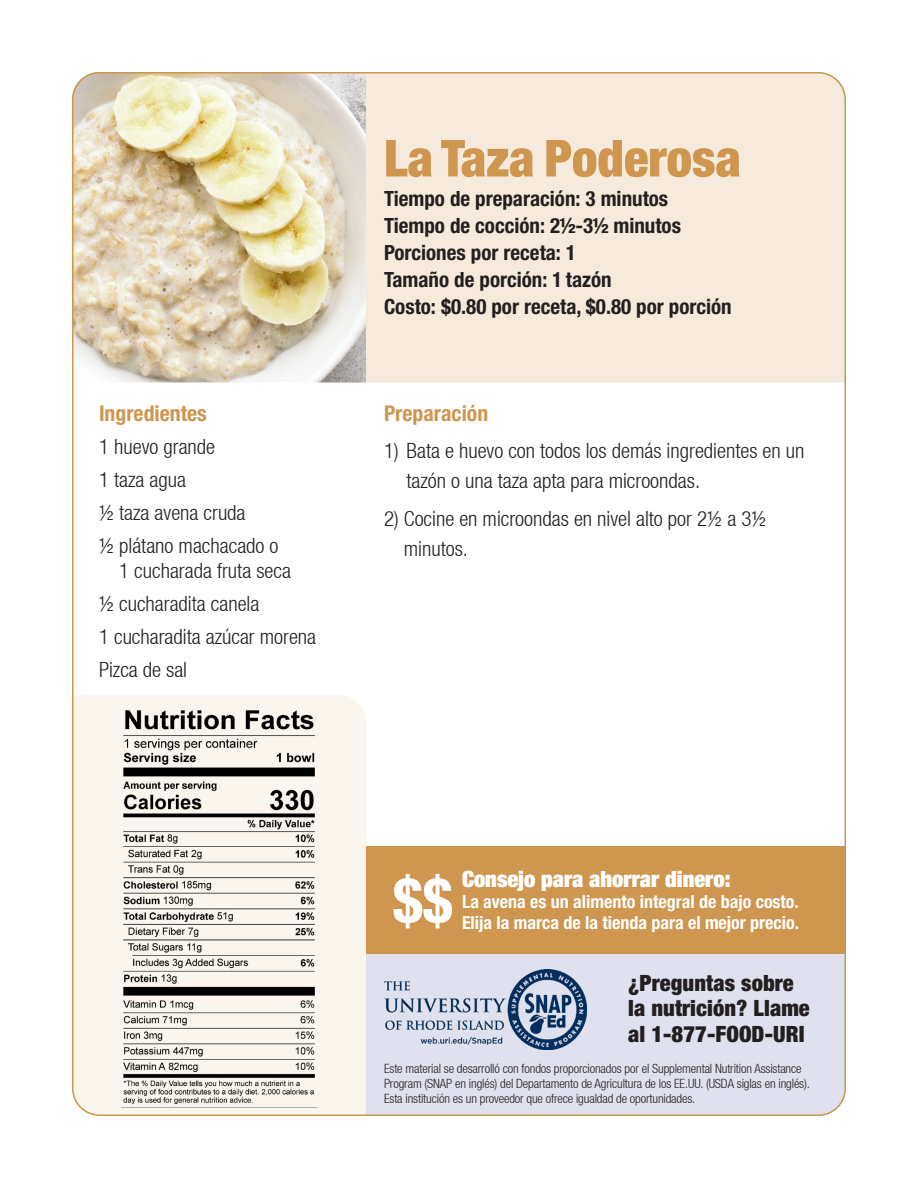
<style>
.page{position:relative;width:918px;height:1188px;background:#fff}
.page>*{position:absolute;margin:0;border:0;box-sizing:border-box;transform-origin:0 0}
.t1{font:700 condensed 62.1px "Helvetica Neue LT Pro";color:#fff}
.Recipe_Title{font:900 condensed 51px "Helvetica Neue LT Pro";color:#cf964f}
.t2{font:900 condensed 22.5px/25.5px "Helvetica Neue LT Pro";letter-spacing:.005em;color:#231f20}
.t3{font:900 condensed 22.5px "Helvetica Neue LT Pro";color:#fff}
.t4{font:700 condensed 21.75px "Helvetica Neue LT Pro";color:#cf964f}
.Recipe_details{font:700 condensed 21px "Helvetica Neue LT Pro";color:#231f20}
.Ingredients_list{font:300 condensed 21px/25.5px "Helvetica Neue LT";color:#231f20}
.Directions_lists{font:300 condensed 21px/30px "Helvetica Neue LT";color:#231f20}
.t5{font:700 condensed 18px "Helvetica Neue LT Pro";color:#fff}
.t6{font:300 condensed 12.75px/15px "Helvetica Neue LT";letter-spacing:-.01em;color:#231f20}
</style>
<div class="page">
<div style="left:72px;top:695px;width:294px;height:421px;background:#faf5ed"></div>
<div style="left:366px;top:954px;width:480px;height:162px;background:#e0e1ee"></div>
<img style="left:384px;top:969px;width:203px;height:80px">
<div style="left:366px;top:72px;width:480px;height:310px;background:#f5eadc"></div>
<img style="left:72px;top:72px;width:294px;height:310px">
<div style="left:366px;top:846px;width:480px;height:108px;background:#cf964f"></div>
<img style="left:122px;top:708px;width:194px;height:400px">
<p class="t4" style="left:99px;top:400px;width:109px">Ingredientes</p>
<p class="Ingredients_list" style="left:99px;top:433px;width:118px">1 huevo grande</p>
<p class="Ingredients_list" style="left:99px;top:466px;width:89px">1 taza agua</p>
<p class="Ingredients_list" style="left:99px;top:499px;width:148px">½ taza avena cruda</p>
<p class="Ingredients_list" style="left:119px;top:532px;width:173px;text-indent:-20px">½ plátano machacado o<br>1 cucharada fruta seca</p>
<p class="Ingredients_list" style="left:99px;top:591px;width:162px">½ cucharadita canela</p>
<p class="Ingredients_list" style="left:99px;top:624px;width:219px">1 cucharadita azúcar morena</p>
<p class="Ingredients_list" style="left:99px;top:657px;width:90px">Pizca de sal</p>
<p class="Recipe_Title" style="left:384px;top:127px;width:359px">La Taza Poderosa</p>
<p class="Recipe_details" style="left:384px;top:187px;width:286px">Tiempo de preparación: 3 minutos</p>
<p class="Recipe_details" style="left:384px;top:214px;width:299px">Tiempo de cocción: 2½-3½ minutos</p>
<p class="Recipe_details" style="left:384px;top:241px;width:192px">Porciones por receta: 1</p>
<p class="Recipe_details" style="left:384px;top:268px;width:229px">Tamaño de porción: 1 tazón</p>
<p class="Recipe_details" style="left:384px;top:295px;width:349px">Costo: $0.80 por receta, $0.80 por porción</p>
<p class="t4" style="left:384px;top:400px;width:106px">Preparación</p>
<p class="Directions_lists" style="left:406px;top:435px;width:400px;text-indent:-22px">1) Bata e huevo con todos los demás ingredientes en un tazón o una taza apta para microondas.</p>
<p class="Directions_lists" style="left:404px;top:503px;width:364px;text-indent:-20px">2) Cocine en microondas en nivel alto por 2½ a 3½ minutos.</p>
<p class="t1" style="left:393px;top:864px;width:61px">$$</p>
<p class="t3" style="left:462px;top:865px;width:270px">Consejo para ahorrar dinero:</p>
<p class="t5" style="left:462px;top:891px;width:338px">La avena es un alimento integral de bajo costo.</p>
<p class="t5" style="left:462px;top:912px;width:339px">Elija la marca de la tienda para el mejor precio.</p>
<p class="t2" style="left:628px;top:970px;width:183px">¿Preguntas sobre la nutrición? Llame al 1-877-FOOD-URI</p>
<p class="t6" style="left:384px;top:1061px;width:427px">Este material se desarrolló con fondos proporcionados por el Supplemental Nutrition Assistance<br>Program (SNAP en inglés) del Departamento de Agricultura de los EE.UU. (USDA siglas en inglés).<br>Esta institución es un proveedor que ofrece igualdad de oportunidades.</p>
</div>
